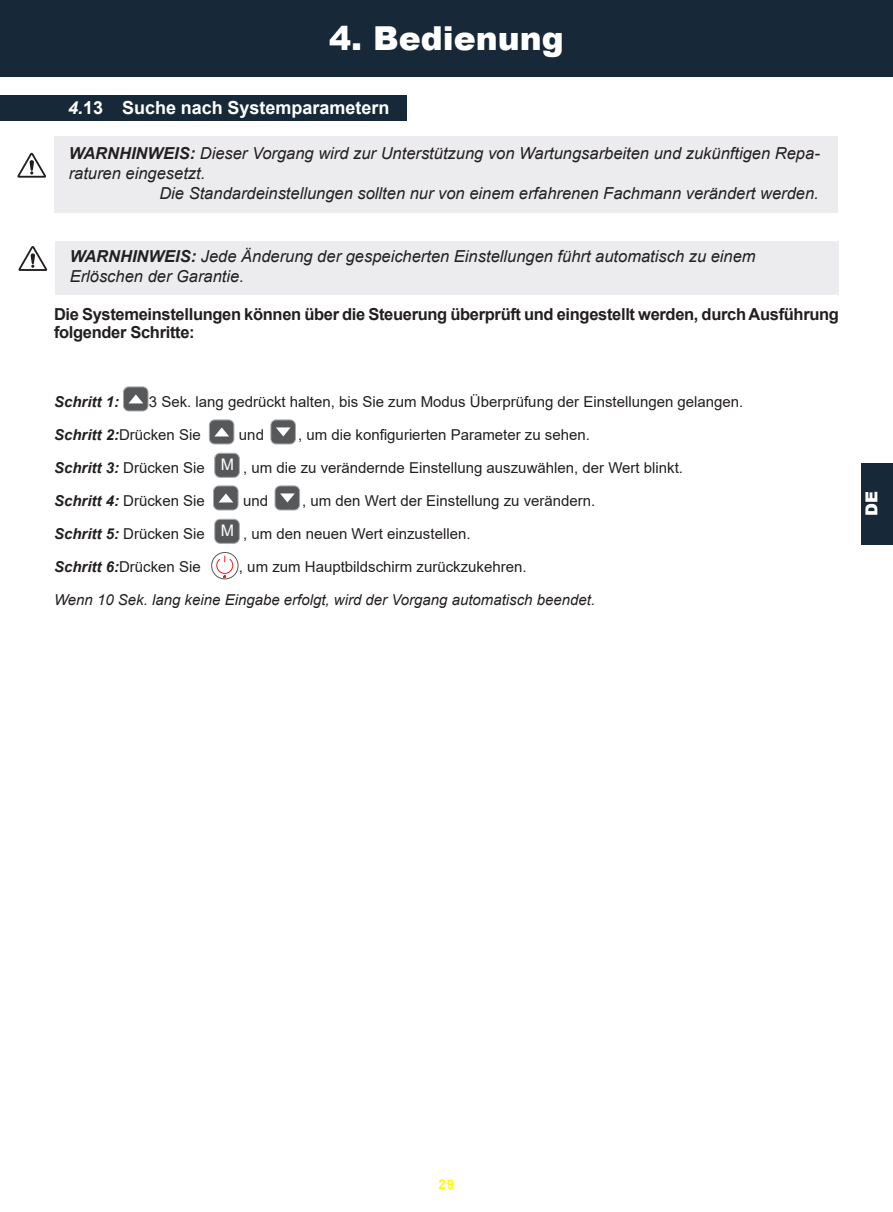
<style>
.page{position:relative;width:893px;height:1212px;background:#fff}
.page>*{position:absolute;margin:0;border:0;box-sizing:border-box;transform-origin:0 0}
.t1{font:900 33px "Arial";color:#fff}
.t2{font:700 18px "Arial";color:#fff}
.t3{font:italic 16.5px/19.8px "Arial";color:#231f20}
.t4{font:700 16.5px/18px "Arial";letter-spacing:-.02em;color:#231f20}
.t5{font:900 16.5px "Arial";color:#fff}
.t6{font:15px "Arial";color:#231f20}
.t7{font:italic 15px "Arial";color:#231f20}
.t8{font:italic 700 15px "Arial";color:#231f20}
.t9{font:700 13.5px "Arial";color:#ff0}
.s1{font-style:italic}
.s2{font-weight:700}
.s3{font-weight:700;font-style:italic}
</style>
<div class="page">
<div style="left:0;top:0;width:893px;height:77px;background:#172938"></div>
<div style="left:861px;top:463px;width:32px;height:81px;background:#172938"></div>
<div style="left:0;top:95px;width:407px;height:26px;background:#172938"></div>
<div style="left:54px;top:136px;width:784px;height:77px;background:#ececee"></div>
<svg style="left:17px;top:152px;width:29px;height:26px"></svg>
<div style="left:123px;top:387px;width:25px;height:24px;background:#57585a;border-radius:5px"></div>
<div style="left:123px;top:387px;width:25px;height:24px;border:1px solid #a8a9ad;border-radius:5px"></div>
<svg style="left:129px;top:394px;width:14px;height:9px"></svg>
<div style="left:209px;top:420px;width:25px;height:24px;background:#57585a;border-radius:5px"></div>
<div style="left:209px;top:420px;width:25px;height:24px;border:1px solid #a8a9ad;border-radius:5px"></div>
<svg style="left:215px;top:427px;width:14px;height:9px"></svg>
<div style="left:271px;top:420px;width:24px;height:24px;background:#57585a;border-radius:5px"></div>
<div style="left:271px;top:420px;width:25px;height:24px;border:1px solid #a8a9ad;border-radius:5px"></div>
<svg style="left:276px;top:427px;width:15px;height:9px"></svg>
<div style="left:215px;top:453px;width:24px;height:24px;background:#57585a;border-radius:5px"></div>
<div style="left:215px;top:453px;width:24px;height:24px;border:1px solid #a8a9ad;border-radius:5px"></div>
<div style="left:213px;top:486px;width:25px;height:24px;background:#57585a;border-radius:5px"></div>
<div style="left:213px;top:486px;width:25px;height:24px;border:1px solid #a8a9ad;border-radius:5px"></div>
<svg style="left:219px;top:493px;width:14px;height:9px"></svg>
<div style="left:275px;top:486px;width:25px;height:24px;background:#57585a;border-radius:5px"></div>
<div style="left:275px;top:486px;width:25px;height:24px;border:1px solid #a8a9ad;border-radius:5px"></div>
<svg style="left:280px;top:493px;width:15px;height:9px"></svg>
<div style="left:215px;top:519px;width:24px;height:24px;background:#57585a;border-radius:5px"></div>
<div style="left:215px;top:519px;width:24px;height:24px;border:1px solid #a8a9ad;border-radius:5px"></div>
<svg style="left:212px;top:552px;width:26px;height:27px"></svg>
<div style="left:211px;top:552px;width:28px;height:27px;border:1px solid #57585a;border-radius:50%"></div>
<svg style="left:216px;top:556px;width:18px;height:22px"></svg>
<div style="left:55px;top:241px;width:784px;height:54px;background:#ececee"></div>
<svg style="left:18px;top:246px;width:29px;height:25px"></svg>
<h1 class="t1" style="left:329px;top:26px;width:236px">4. Bedienung</h1>
<p class="t2" style="left:68px;top:101px;width:323px"><span class="s1">4.</span>13 Suche nach Systemparametern</p>
<p class="t3" style="left:69px;top:143px;width:753px"><span class="s2">WARNHINWEIS:</span> Dieser Vorgang wird zur Unterstützung von Wartungsarbeiten und zukünftigen Repa-</p>
<p class="t3" style="left:69px;top:165px;width:138px">raturen eingesetzt.</p>
<p class="t3" style="left:159px;top:184px;width:661px">Die Standardeinstellungen sollten nur von einem erfahrenen Fachmann verändert werden.</p>
<p class="t3" style="left:70px;top:248px;width:687px"><span class="s2">WARNHINWEIS:</span> Jede Änderung der gespeicherten Einstellungen führt automatisch zu einem<br>Erlöschen der Garantie.</p>
<p class="t4" style="left:54px;top:307px;width:786px">Die Systemeinstellungen können über die Steuerung überprüft und eingestellt werden, durch Ausführung folgender Schritte:</p>
<p class="t8" style="left:54px;top:391px;width:67px">Schritt 1:</p>
<p class="t6" style="left:149px;top:396px;width:596px">3 Sek. lang gedrückt halten, bis Sie zum Modus Überprüfung der Einstellungen gelangen.</p>
<p class="t6" style="left:54px;top:429px;width:148px"><span class="s3">Schritt 2:</span>Drücken Sie</p>
<p class="t6" style="left:239px;top:429px;width:27px">und</p>
<p class="t6" style="left:298px;top:424px;width:293px">, um die konfigurierten Parameter zu sehen.</p>
<p class="t6" style="left:54px;top:462px;width:631px"><span class="s3">Schritt 3:</span> Drücken Sie <sup>M</sup> , um die zu verändernde Einstellung auszuwählen, der Wert blinkt.</p>
<p class="t6" style="left:54px;top:495px;width:152px"><span class="s3">Schritt 4:</span> Drücken Sie</p>
<p class="t6" style="left:243px;top:495px;width:27px">und</p>
<p class="t6" style="left:302px;top:495px;width:295px">, um den Wert der Einstellung zu verändern.</p>
<p class="t6" style="left:54px;top:528px;width:418px"><span class="s3">Schritt 5:</span> Drücken Sie <sup>M</sup> , um den neuen Wert einzustellen.</p>
<p class="t6" style="left:54px;top:561px;width:148px"><span class="s3">Schritt 6:</span>Drücken Sie</p>
<p class="t6" style="left:239px;top:561px;width:289px">, um zum Hauptbildschirm zurückzukehren.</p>
<p class="t7" style="left:54px;top:594px;width:543px">Wenn 10 Sek. lang keine Eingabe erfolgt, wird der Vorgang automatisch beendet.</p>
<p class="t5" style="left:862px;top:516px;width:26px;rotate:-90deg">DE</p>
<p class="t9" style="left:439px;top:1179px;width:17px">29</p>
</div>
